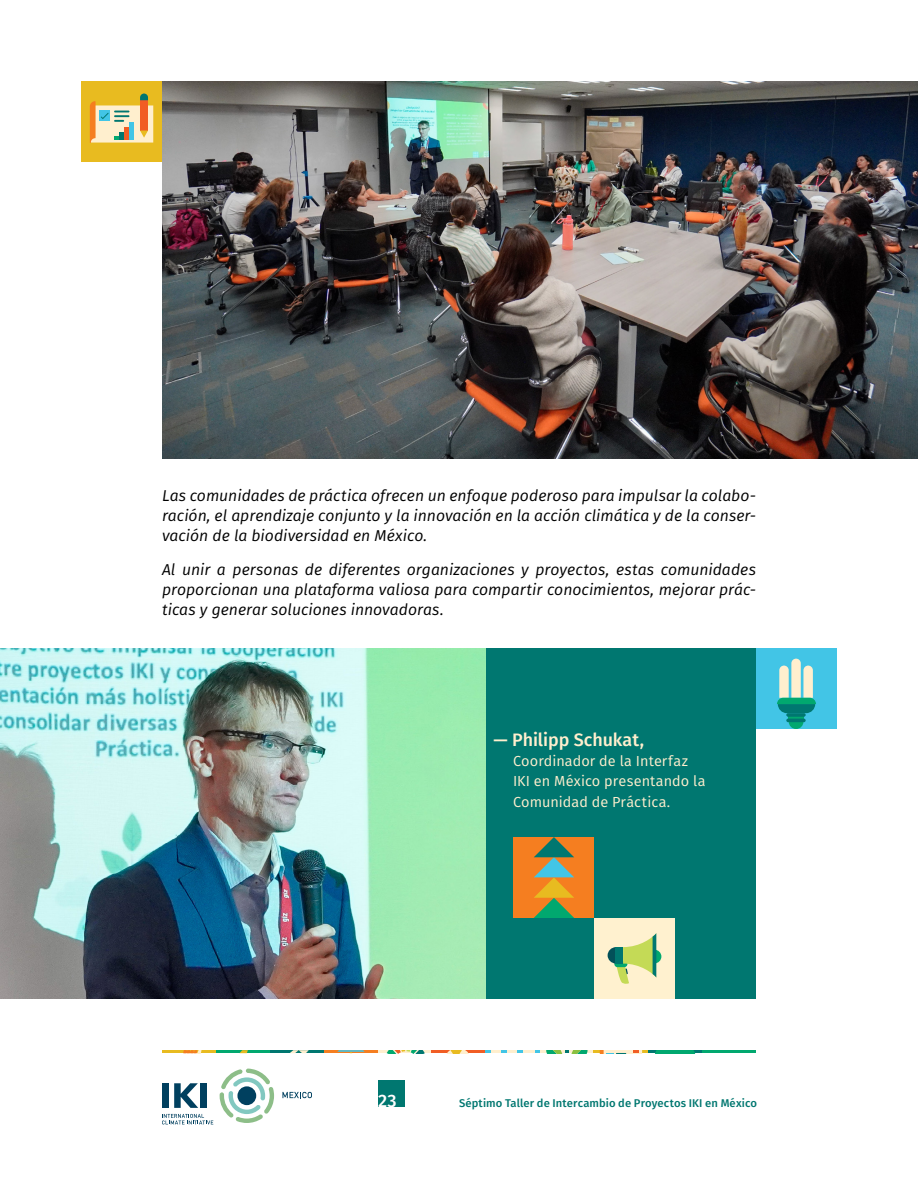
<style>
.page{position:relative;width:918px;height:1188px;background:#fff}
.page>*{position:absolute;margin:0;border:0;box-sizing:border-box;transform-origin:0 0}
.t1{font:500 18px "Fira Sans";letter-spacing:-.005em;color:#ffefce}
.t2{font:500 18px "Fira Sans";color:#fff}
.t3{font:italic 15.75px/20.2px "Fira Sans";color:#000;text-align:justify}
.t4{font:14.55px/20.2px "Fira Sans";letter-spacing:.005em;color:#ffefce}
.t5{font:500 11.25px "Fira Sans";letter-spacing:.01em;color:#007770}
</style>
<div class="page">
<div style="left:378px;top:1080px;width:27px;height:27px;background:#007770"></div>
<hr style="left:378px;top:1050px;width:54px;height:3px;background:#ffefce">
<svg style="left:387px;top:1050px;width:38px;height:3px"></svg>
<hr style="left:432px;top:1050px;width:54px;height:3px;background:#f15d24">
<svg style="left:447px;top:1050px;width:21px;height:3px"></svg>
<hr style="left:648px;top:1050px;width:54px;height:3px;background:#007770">
<svg style="left:655px;top:1050px;width:40px;height:3px"></svg>
<hr style="left:540px;top:1050px;width:54px;height:3px;background:#ffefce">
<svg style="left:546px;top:1050px;width:42px;height:3px"></svg>
<hr style="left:324px;top:1050px;width:54px;height:3px;background:#f57e20">
<svg style="left:337px;top:1050px;width:28px;height:3px"></svg>
<hr style="left:486px;top:1050px;width:54px;height:3px;background:#42c5e6">
<hr style="left:491px;top:1050px;width:44px;height:3px;background:#ffefce">
<svg style="left:502px;top:1050px;width:5px;height:3px"></svg>
<svg style="left:517px;top:1050px;width:6px;height:3px"></svg>
<hr style="left:270px;top:1050px;width:54px;height:3px;background:#007770">
<svg style="left:290px;top:1050px;width:19px;height:3px"></svg>
<hr style="left:216px;top:1050px;width:54px;height:3px;background:#01a86f">
<svg style="left:240px;top:1050px;width:8px;height:3px"></svg>
<hr style="left:162px;top:1050px;width:54px;height:3px;background:#e8bb20">
<svg style="left:183px;top:1050px;width:18px;height:3px"></svg>
<hr style="left:594px;top:1050px;width:54px;height:3px;background:#e8bb20">
<svg style="left:600px;top:1050px;width:42px;height:4px"></svg>
<hr style="left:702px;top:1050px;width:54px;height:3px;background:#01a86f">
<div style="left:162px;top:1083px;width:7px;height:25px;background:#00405f"></div>
<svg style="left:174px;top:1083px;width:24px;height:25px"></svg>
<div style="left:201px;top:1083px;width:6px;height:25px;background:#00405f"></div>
<svg style="left:162px;top:1114px;width:51px;height:10px"></svg>
<svg style="left:220px;top:1069px;width:54px;height:54px"></svg>
<svg style="left:282px;top:1092px;width:30px;height:6px"></svg>
<img style="left:162px;top:81px;width:756px;height:378px">
<img style="left:0;top:648px;width:486px;height:351px">
<div style="left:486px;top:648px;width:270px;height:351px;background:#007770"></div>
<div style="left:513px;top:837px;width:81px;height:81px;background:#f57e20"></div>
<svg style="left:534px;top:837px;width:40px;height:81px"></svg>
<div style="left:81px;top:81px;width:81px;height:81px;background:#e8bb20"></div>
<svg style="left:90px;top:94px;width:63px;height:49px"></svg>
<div style="left:594px;top:918px;width:81px;height:81px;background:#fff1cf"></div>
<svg style="left:608px;top:933px;width:54px;height:51px"></svg>
<div style="left:756px;top:648px;width:81px;height:81px;background:#42c5e6"></div>
<svg style="left:777px;top:659px;width:39px;height:54px"></svg>
<svg style="left:789px;top:722px;width:14px;height:7px"></svg>
<hr style="left:789px;top:716px;width:15px;height:4px;background:#009e6f">
<svg style="left:786px;top:713px;width:20px;height:4px"></svg>
<hr style="left:786px;top:719px;width:20px;height:3px;background:#007770;border-radius:2px">
<p class="t3" style="left:162px;top:485px;width:595px">Las comunidades de práctica ofrecen un enfoque poderoso para impulsar la colabo&shy;ración, el aprendizaje conjunto y la innovación en la acción climática y de la conser&shy;vación de la biodiversidad en México.</p>
<p class="t3" style="left:162px;top:559px;width:595px">Al unir a personas de diferentes organizaciones y proyectos, estas comunidades proporcionan una plataforma valiosa para compartir conocimientos, mejorar prác&shy;ticas y generar soluciones innovadoras.</p>
<p class="t1" style="left:494px;top:725px;width:152px">— Philipp Schukat,</p>
<p class="t4" style="left:513px;top:751px;width:194px">Coordinador de la Interfaz<br>IKI en México presentando la<br>Comunidad de Práctica.</p>
<p class="t2" style="left:378px;top:1086px;width:20px">23</p>
<p class="t5" style="left:459px;top:1094px;width:300px">Séptimo Taller de Intercambio de Proyectos IKI en México</p>
</div>
